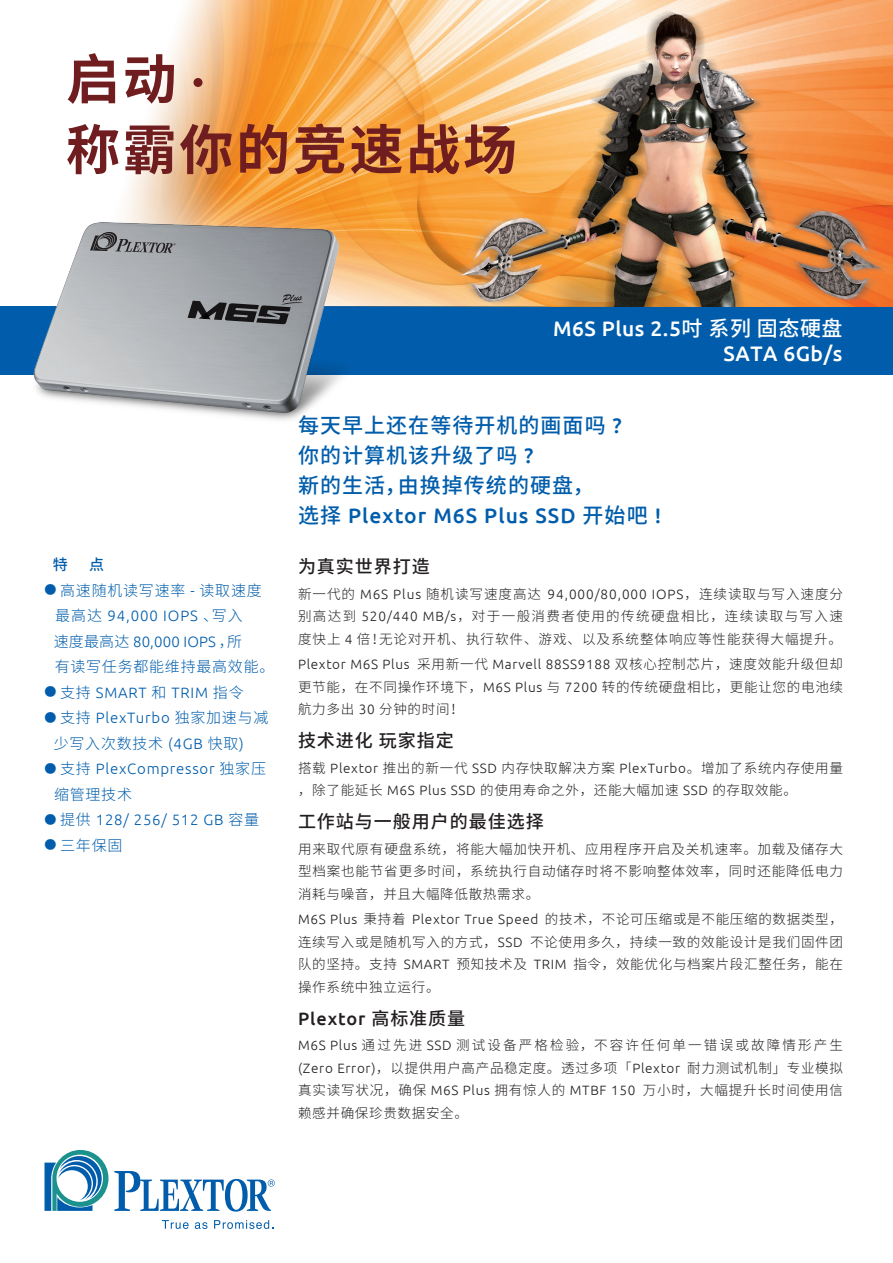
<style>
.page{position:relative;width:893px;height:1263px;background:#fff}
.page>*{position:absolute;margin:0;border:0;box-sizing:border-box;transform-origin:0 0}
.t1{font:700 54px/70.5px "Noto Sans CJ Ksc";letter-spacing:.05em;color:#701d1f}
.t2{font:500 21px/30px "Noto Sans CJ Kjp";letter-spacing:.05em;color:#015dab}
.t3{font:500 21px/25.2px "Ubuntu";letter-spacing:.025em;color:#fff;text-align:right}
.t4{font:500 21px "Ubuntu";letter-spacing:.05em;color:#015dab}
.t5{font:500 18px "Noto Sans CJ Ksc";letter-spacing:.05em;color:#231f20}
.t6{font:500 18px "Ubuntu";letter-spacing:.05em;color:#231f20}
.t7{font:300 15px/25.5px "Ubuntu";letter-spacing:.05em;color:#015dab}
.t8{font:300 15px "Noto Sans CJ Ksc";letter-spacing:.05em;color:#015dab}
.t9{font:500 15px "Noto Sans CJ Ksc";color:#015dab}
.t10{font:300 13.5px/22.5px "Noto Sans CJ Ksc";letter-spacing:.055em;color:#231f20}
.t11{font:300 13.5px "Ubuntu";letter-spacing:.05em;color:#231f20}
.t12{font:300 13.5px "Ubuntu";letter-spacing:.07em;color:#231f20}
.s1{font-family:"Noto Sans CJ Ksc"}
.s2{font-size:12px}
.s3{font-family:"Ubuntu"}
.s4{font-family:"Noto Sans CJ Ksc";font-size:12px}
.s5{font-family:"Noto Sans CJ Kjp"}
</style>
<div class="page">
<div style="left:0;top:306px;width:893px;height:68px;background:#015dab"></div>
<svg style="left:45px;top:1150px;width:230px;height:61px"></svg>
<svg style="left:162px;top:1220px;width:27px;height:9px"></svg>
<svg style="left:195px;top:1222px;width:12px;height:7px"></svg>
<svg style="left:214px;top:1220px;width:59px;height:9px"></svg>
<img style="left:124px;top:0;width:769px;height:306px">
<img style="left:450px;top:11px;width:440px;height:295px">
<div style="left:194px;top:78px;width:9px;height:9px;background:#711d1e;border-radius:50%"></div>
<img style="left:32px;top:222px;width:323px;height:198px">
<svg style="left:90px;top:232px;width:86px;height:21px;background:#848689"></svg>
<svg style="left:188px;top:294px;width:116px;height:30px;background:#6a6c6f"></svg>
<h1 class="t1" style="left:66px;top:45px;width:452px">启动<br>称霸你的竞速战场</h1>
<h2 class="t3" style="left:553px;top:315px;width:291px">M6S Plus 2.5<span class="s1">吋系列固态硬盘<br></span>SATA 6Gb/s</h2>
<p class="t9" style="left:53px;top:556px;width:16px">特</p>
<p class="t9" style="left:89px;top:556px;width:16px">点</p>
<p class="t8" style="left:45px;top:582px;width:219px"><span class="s2">●</span> 高速随机读写速率 <span class="s3">-</span> 读取速度</p>
<p class="t7" style="left:54px;top:603px;width:190px"><span class="s1">最高达</span> 94,000 IOPS <span class="s1">、写入速度最高达</span> 80,000 IOPS <span class="s1">，所</span></p>
<p class="t8" style="left:55px;top:658px;width:221px">有读写任务都能维持最高效能。</p>
<p class="t7" style="left:45px;top:679px;width:201px"><span class="s4">●</span> <span class="s1">支持</span> SMART <span class="s1">和</span> TRIM <span class="s1">指令</span></p>
<p class="t7" style="left:45px;top:705px;width:225px"><span class="s4">●</span> <span class="s1">支持</span> PlexTurbo <span class="s1">独家加速与减</span></p>
<p class="t8" style="left:54px;top:735px;width:192px">少写入次数技术 <span class="s3">(4GB</span> 快取<span class="s3">)</span></p>
<p class="t7" style="left:45px;top:756px;width:223px"><span class="s4">●</span> <span class="s1">支持</span> PlexCompressor <span class="s1">独家压</span></p>
<p class="t8" style="left:54px;top:786px;width:80px">缩管理技术</p>
<p class="t7" style="left:45px;top:807px;width:216px"><span class="s4">●</span> <span class="s1">提供</span> 128/ 256/ 512 GB <span class="s1">容量</span></p>
<p class="t8" style="left:45px;top:837px;width:79px"><span class="s2">●</span> 三年保固</p>
<h2 class="t2" style="left:298px;top:411px;width:325px">每天早上还在等待开机的画面吗 <span class="s3">?</span>你的计算机该升级了吗 <span class="s3">?<br></span>新的生活，由换掉传统的硬盘，</h2>
<h2 class="t4" style="left:298px;top:502px;width:365px"><span class="s5">选择</span> Plextor M6S Plus SSD <span class="s5">开始吧</span> !</h2>
<h3 class="t5" style="left:298px;top:557px;width:133px">为真实世界打造</h3>
<p class="t12" style="left:298px;top:586px;width:547px"><span class="s1">新一代的</span> M6S Plus <span class="s1">随机读写速度高达</span> 94,000/80,000 IOPS<span class="s1">，连续读取与写入速度分</span></p>
<p class="t10" style="left:298px;top:605px;width:547px">别高达到 <span class="s3">520/440 MB/s</span>，对于一般消费者使用的传统硬盘相比，连续读取与写入速度快上 <span class="s3">4</span> 倍！无论对开机、执行软件、游戏、以及系统整体响应等性能获得大幅提升。</p>
<p class="t11" style="left:298px;top:656px;width:547px">Plextor M6S Plus <span class="s1">采用新一代</span> Marvell 88SS9188 <span class="s1">双核心控制芯片，速度效能升级但却</span></p>
<p class="t10" style="left:298px;top:676px;width:547px">更节能，在不同操作环境下，<span class="s3">M6S Plus</span> 与 <span class="s3">7200</span> 转的传统硬盘相比，更能让您的电池续航力多出 <span class="s3">30</span> 分钟的时间！</p>
<h3 class="t5" style="left:298px;top:731px;width:157px">技术进化 玩家指定</h3>
<p class="t10" style="left:298px;top:757px;width:547px">搭载 <span class="s3">Plextor</span> 推出的新一代 <span class="s3">SSD</span> 内存快取解决方案 <span class="s3">PlexTurbo</span>。增加了系统内存使用量，除了能延长 <span class="s3">M6S Plus SSD</span> 的使用寿命之外，还能大幅加速 <span class="s3">SSD</span> 的存取效能。</p>
<h3 class="t5" style="left:298px;top:812px;width:247px">工作站与一般用户的最佳选择</h3>
<p class="t10" style="left:298px;top:838px;width:546px;text-align:justify">用来取代原有硬盘系统，将能大幅加快开机、应用程序开启及关机速率。加载及储存大型档案也能节省更多时间，系统执行自动储存时将不影响整体效率，同时还能降低电力消耗与噪音，并且大幅降低散热需求。</p>
<p class="t10" style="left:298px;top:908px;width:547px;text-align:justify"><span class="s3">M6S Plus</span> 秉持着 <span class="s3">Plextor True Speed</span> 的技术，不论可压缩或是不能压缩的数据类型，连续写入或是随机写入的方式，<span class="s3">SSD</span> 不论使用多久，持续一致的效能设计是我们固件团队的坚持。支持 <span class="s3">SMART</span> 预知技术及 <span class="s3">TRIM</span> 指令，效能优化与档案片段汇整任务，能在操作系统中独立运行。</p>
<h3 class="t6" style="left:298px;top:1007px;width:169px">Plextor <span class="s1">高标准质量</span></h3>
<p class="t10" style="left:298px;top:1034px;width:547px;text-align:justify"><span class="s3">M6S Plus</span> 通过先进 <span class="s3">SSD</span> 测试设备严格检验，不容许任何单一错误或故障情形产生<span class="s3">(Zero Error)</span>，以提供用户高产品稳定度。透过多项「<span class="s3">Plextor</span> 耐力测试机制」专业模拟真实读写状况，确保 <span class="s3">M6S Plus</span> 拥有惊人的 <span class="s3">MTBF 150</span> 万小时，大幅提升长时间使用信赖感并确保珍贵数据安全。</p>
</div>
